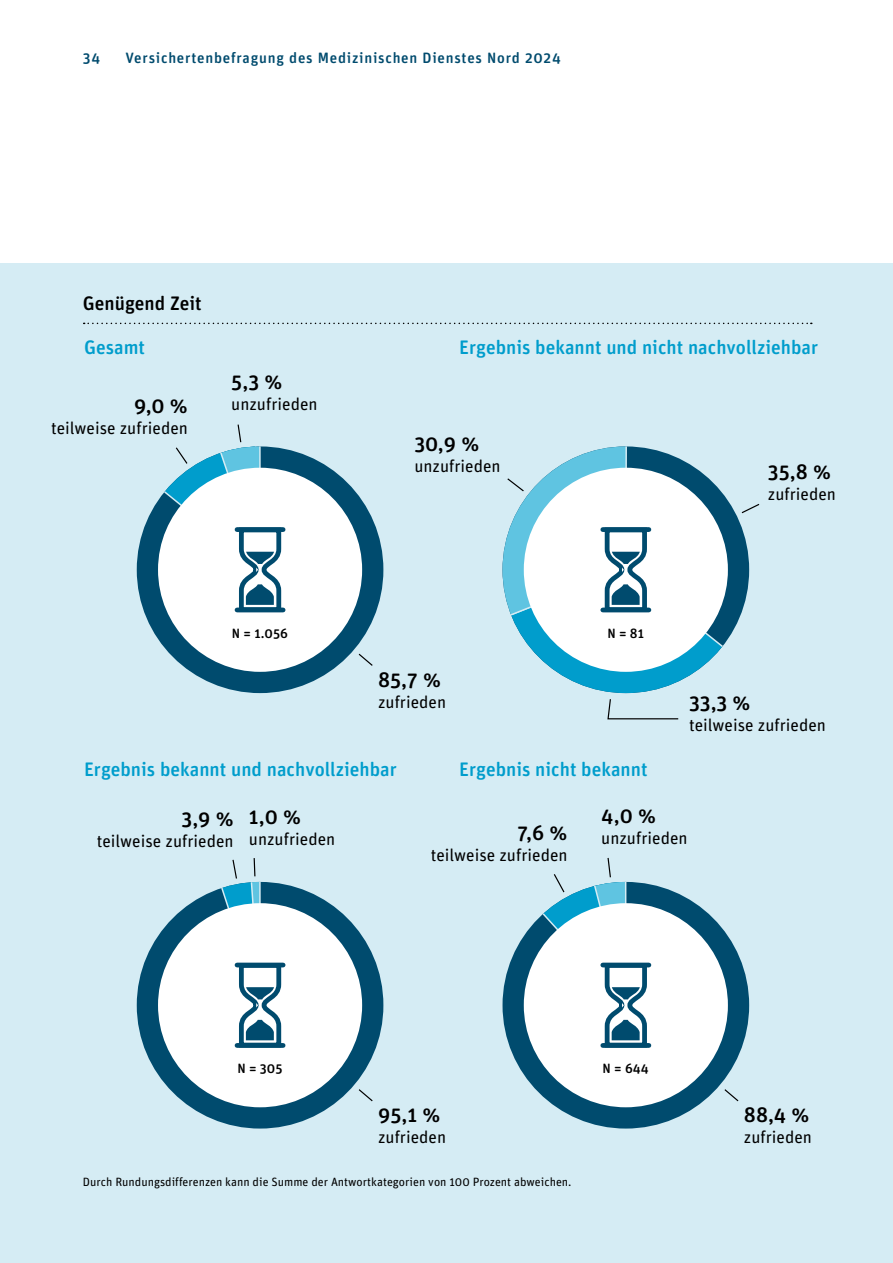
<style>
.page{position:relative;width:893px;height:1263px;background:#fff}
.page>*{position:absolute;margin:0;border:0;box-sizing:border-box;transform-origin:0 0}
.t1{font:500 21px "Unit Rounded OT";color:#000}
.t2{font:500 19.5px "Unit Rounded OT";color:#009dcc}
.t3{font:500 19.5px "Unit Rounded OT";color:#000}
.t4{font:17.25px "Unit Rounded OT";color:#000}
.t5{font:500 15px "Unit Rounded OT";letter-spacing:.05em;color:#004b6e}
.t6{font:500 13.5px "Unit Rounded OT";color:#000}
.t7{font:12px "Unit Rounded OT";color:#000}
</style>
<div class="page">
<div style="left:0;top:264px;width:893px;height:999px;background:#d5ecf4"></div>
<svg style="left:84px;top:323px;width:728px;height:1px"></svg>
<div style="left:137px;top:446px;width:246px;height:247px;background:#004b6e;border-radius:50%"></div>
<div style="left:137px;top:882px;width:246px;height:246px;background:#004b6e;border-radius:50%"></div>
<div style="left:502px;top:882px;width:247px;height:246px;background:#004b6e;border-radius:50%"></div>
<svg style="left:137px;top:424px;width:237px;height:250px"></svg>
<div style="left:158px;top:903px;width:204px;height:204px;background:#fff;border-radius:50%"></div>
<svg style="left:196px;top:858px;width:178px;height:244px"></svg>
<svg style="left:502px;top:446px;width:258px;height:274px"></svg>
<svg style="left:502px;top:857px;width:238px;height:245px"></svg>
<p class="t5" style="left:83px;top:48px;width:19px">34</p>
<p class="t5" style="left:125px;top:48px;width:437px">Versichertenbefragung des Medizinischen Dienstes Nord 2024</p>
<p class="t3" style="left:83px;top:291px;width:120px">Genügend Zeit</p>
<p class="t2" style="left:84px;top:334px;width:63px">Gesamt</p>
<p class="t1" style="left:134px;top:392px;width:55px">9,0 %</p>
<p class="t4" style="left:51px;top:417px;width:138px">teilweise zufrieden</p>
<p class="t1" style="left:231px;top:368px;width:52px">5,3 %</p>
<p class="t4" style="left:231px;top:393px;width:88px">unzufrieden</p>
<p class="t6" style="left:232px;top:624px;width:58px">N = 1.056</p>
<p class="t2" style="left:459px;top:334px;width:360px">Ergebnis bekannt und nicht nachvollziehbar</p>
<p class="t1" style="left:414px;top:431px;width:66px">30,9 %</p>
<p class="t4" style="left:414px;top:456px;width:88px">unzufrieden</p>
<p class="t1" style="left:378px;top:666px;width:64px">85,7 %</p>
<p class="t4" style="left:378px;top:691px;width:70px">zufrieden</p>
<p class="t1" style="left:768px;top:459px;width:65px">35,8 %</p>
<p class="t4" style="left:768px;top:483px;width:70px">zufrieden</p>
<p class="t6" style="left:607px;top:624px;width:38px">N = 81</p>
<p class="t1" style="left:689px;top:690px;width:63px">33,3 %</p>
<p class="t4" style="left:689px;top:714px;width:138px">teilweise zufrieden</p>
<p class="t2" style="left:84px;top:757px;width:314px">Ergebnis bekannt und nachvollziehbar</p>
<p class="t2" style="left:459px;top:757px;width:190px">Ergebnis nicht bekannt</p>
<p class="t1" style="left:249px;top:803px;width:54px">1,0 %</p>
<p class="t4" style="left:249px;top:828px;width:88px">unzufrieden</p>
<p class="t1" style="left:182px;top:806px;width:54px">3,9 %</p>
<p class="t4" style="left:97px;top:830px;width:138px">teilweise zufrieden</p>
<p class="t1" style="left:517px;top:819px;width:52px">7,6 %</p>
<p class="t4" style="left:431px;top:844px;width:138px">teilweise zufrieden</p>
<p class="t1" style="left:601px;top:802px;width:56px">4,0 %</p>
<p class="t4" style="left:601px;top:827px;width:88px">unzufrieden</p>
<p class="t6" style="left:237px;top:1060px;width:47px">N = 305</p>
<p class="t1" style="left:378px;top:1102px;width:64px">95,1 %</p>
<p class="t4" style="left:378px;top:1127px;width:70px">zufrieden</p>
<p class="t7" style="left:83px;top:1174px;width:490px">Durch Rundungsdifferenzen kann die Summe der Antwortkategorien von 100 Prozent abweichen.</p>
<p class="t6" style="left:603px;top:1060px;width:48px">N = 644</p>
<p class="t1" style="left:744px;top:1102px;width:67px">88,4 %</p>
<p class="t4" style="left:744px;top:1127px;width:70px">zufrieden</p>
</div>
